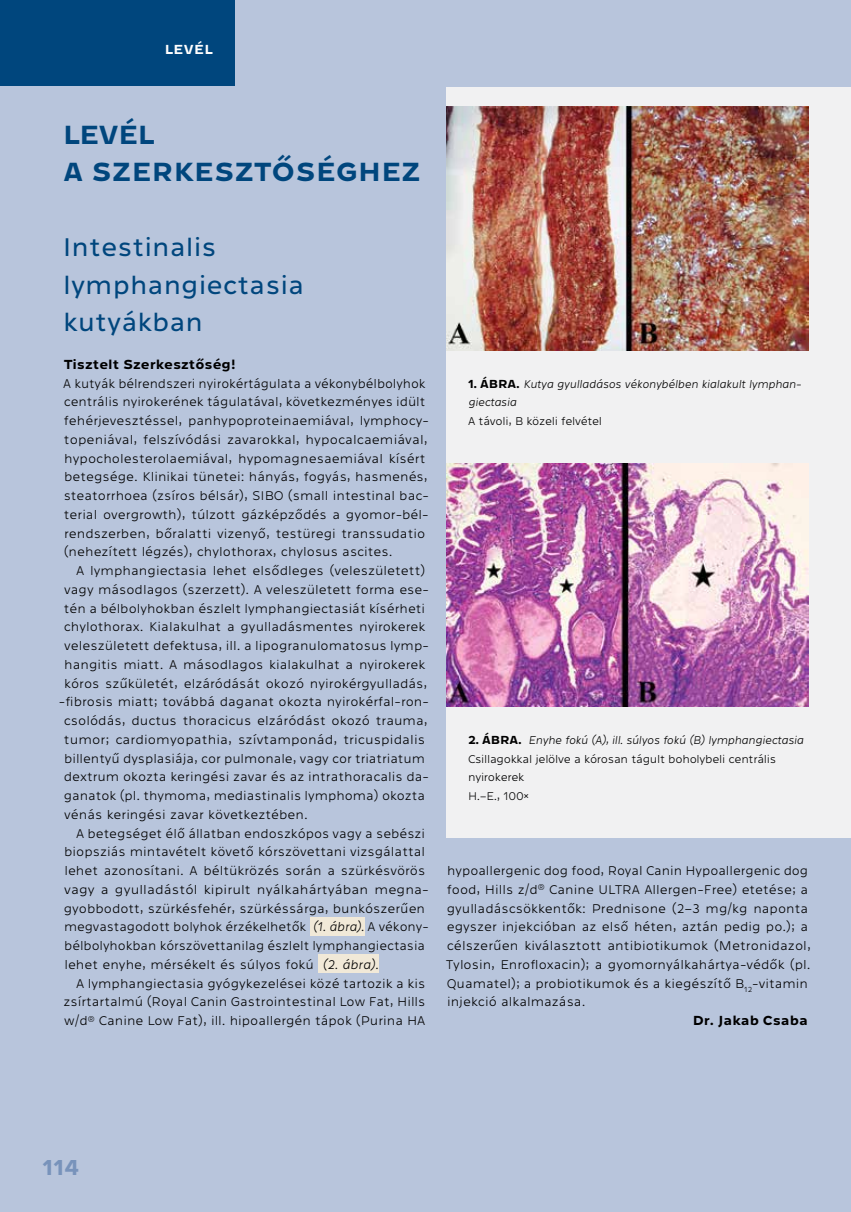
<style>
.page{position:relative;width:851px;height:1212px;background:#fff}
.page>*{position:absolute;margin:0;border:0;box-sizing:border-box;transform-origin:0 0}
.t1{font:300 27px/37.5px "Westeinde Caption";color:#00467d}
.t2{font:700 27px/37.5px "Westeinde Caption";letter-spacing:.02em;color:#00467d}
.t3{font:700 22.5px "Westeinde Caption";color:#7893bb}
.t4{font:100 13.5px/18.8px "Westeinde Caption";color:#000}
.t5{font:700 13.5px "Westeinde Caption";color:#000}
.t6{font:700 13.5px "Westeinde Caption";letter-spacing:.045em;color:#fff}
.t7{font:100 12px/18.8px "Westeinde Caption";letter-spacing:-.025em;color:#000}
.t8{font:italic 100 12px/18.8px "Westeinde Caption";letter-spacing:-.025em;color:#000}
.s1{font-style:italic}
.s2{font-weight:700;font-style:normal}
.s3{font-weight:700}
</style>
<div class="page">
<div style="left:0;top:0;width:850px;height:1212px;background:#b8c5dc"></div>
<div style="left:43px;top:1160px;width:35px;height:15px;background:#b8c5dc"></div>
<div style="left:310px;top:917px;width:54px;height:18px;background:#f1e9d8"></div>
<div style="left:318px;top:955px;width:60px;height:18px;background:#f1e9d8"></div>
<div style="left:446px;top:88px;width:404px;height:750px;background:#f1f1f2"></div>
<img style="left:446px;top:106px;width:362px;height:244px">
<img style="left:446px;top:464px;width:362px;height:242px">
<div style="left:0;top:0;width:234px;height:85px;background:#00467d"></div>
<p class="t6" style="left:165px;top:38px;width:49px">LEVÉL</p>
<h1 class="t2" style="left:63px;top:114px;width:359px">LEVÉL<br>A SZERKESZTŐSÉGHEZ</h1>
<h1 class="t1" style="left:63px;top:227px;width:243px">Intestinalis lymphangiectasia kutyákban</h1>
<p class="t5" style="left:64px;top:353px;width:174px">Tisztelt Szerkesztőség!</p>
<p class="t4" style="left:63px;top:373px;width:367px">A kutyák bélrendszeri nyirokértágulata a vékonybélbolyhok centrális nyirokerének tágulatával, következményes idült fehérjevesztéssel, panhypoproteinaemiával, lymphocy&shy;topeniával, felszívódási zavarokkal, hypocalcaemiával, hypocholesterolaemiával, hypomagnesaemiával kísért betegsége. Klinikai tünetei: hányás, fogyás, hasmenés, steatorrhoea (zsíros bélsár), SIBO (small intestinal bac&shy;terial overgrowth), túlzott gázképződés a gyomor-bél&shy;rendszerben, bőralatti vizenyő, testüregi transsudatio (nehezített légzés), chylothorax, chylosus ascites.</p>
<p class="t4" style="left:76px;top:560px;width:351px">A lymphangiectasia lehet elsődleges (veleszületett)</p>
<p class="t4" style="left:64px;top:579px;width:366px">vagy másodlagos (szerzett). A veleszületett forma ese-</p>
<p class="t4" style="left:64px;top:598px;width:362px">tén a bélbolyhokban észlelt lymphangiectasiát kísérheti</p>
<p class="t4" style="left:64px;top:617px;width:363px">chylothorax. Kialakulhat a gyulladásmentes nyirokerek</p>
<p class="t4" style="left:64px;top:635px;width:366px">veleszületett defektusa, ill. a lipogranulomatosus lymp-</p>
<p class="t4" style="left:64px;top:654px;width:362px">hangitis miatt. A másodlagos kialakulhat a nyirokerek</p>
<p class="t4" style="left:64px;top:673px;width:364px">kóros szűkületét, elzáródását okozó nyirokérgyulladás,</p>
<p class="t4" style="left:59px;top:692px;width:371px">-fibrosis miatt; továbbá daganat okozta nyirokérfal-ron-</p>
<p class="t4" style="left:64px;top:710px;width:365px">csolódás, ductus thoracicus elzáródást okozó trauma,</p>
<p class="t4" style="left:64px;top:729px;width:363px">tumor; cardiomyopathia, szívtamponád, tricuspidalis</p>
<p class="t4" style="left:64px;top:748px;width:362px">billentyű dysplasiája, cor pulmonale, vagy cor triatriatum</p>
<p class="t4" style="left:64px;top:767px;width:366px">dextrum okozta keringési zavar és az intrathoracalis da-</p>
<p class="t4" style="left:64px;top:785px;width:363px">ganatok (pl. thymoma, mediastinalis lymphoma) okozta</p>
<p class="t4" style="left:64px;top:804px;width:245px">vénás keringési zavar következtében.</p>
<p class="t4" style="left:76px;top:823px;width:350px">A betegséget élő állatban endoszkópos vagy a sebészi</p>
<p class="t4" style="left:64px;top:842px;width:362px">biopsziás mintavételt követő kórszövettani vizsgálattal</p>
<p class="t4" style="left:64px;top:860px;width:362px">lehet azonosítani. A béltükrözés során a szürkésvörös</p>
<p class="t4" style="left:64px;top:879px;width:366px">vagy a gyulladástól kipirult nyálkahártyában megna-</p>
<p class="t4" style="left:64px;top:898px;width:363px">gyobbodott, szürkésfehér, szürkéssárga, bunkószerűen</p>
<p class="t4" style="left:64px;top:917px;width:366px">megvastagodott bolyhok érzékelhetők <span class="s1">(1. ábra).</span> A vékony-</p>
<p class="t4" style="left:64px;top:935px;width:362px">bélbolyhokban kórszövettanilag észlelt lymphangiectasia</p>
<p class="t4" style="left:64px;top:954px;width:315px">lehet enyhe, mérsékelt és súlyos fokú <span class="s1">(2. ábra).</span></p>
<p class="t4" style="left:76px;top:973px;width:351px">A lymphangiectasia gyógykezelései közé tartozik a kis</p>
<p class="t4" style="left:63px;top:992px;width:363px">zsírtartalmú (Royal Canin Gastrointestinal Low Fat, Hills</p>
<p class="t4" style="left:64px;top:1010px;width:363px">w/d<sup>®</sup> Canine Low Fat), ill. hipoallergén tápok (Purina HA</p>
<p class="t8" style="left:468px;top:373px;width:335px"><span class="s2">1. ÁBRA.</span> Kutya gyulladásos vékonybélben kialakult lymphan&shy;giectasia</p>
<p class="t7" style="left:468px;top:411px;width:136px">A távoli, B közeli felvétel</p>
<p class="t7" style="left:468px;top:730px;width:337px"><span class="s3">2. ÁBRA.</span> <span class="s1">Enyhe fokú (A), ill. súlyos fokú (B) lymphangiectasia </span>Csillagokkal jelölve a kórosan tágult boholybeli centrális nyirok erek<br>H.–E., 100×</p>
<p class="t4" style="left:446px;top:860px;width:366px">hypoallergenic dog food, Royal Canin Hypoallergenic dog food, Hills z/d<sup>®</sup> Canine ULTRA Allergen-Free) etetése; a gyulladáscsökkentők: Prednisone (2–3 mg/kg naponta egyszer injekcióban az első héten, aztán pedig po.); a célszerűen kiválasztott antibiotikumok (Metronidazol, Tylosin, Enrofloxacin); a gyomornyálkahártya-védők (pl.<br>Quamatel); a probiotikumok és a kiegészítő B<sub>12</sub>-vitamin injekció alkalmazása.</p>
<p class="t5" style="left:692px;top:1010px;width:116px">Dr. Jakab Csaba</p>
<h2 class="t3" style="left:43px;top:1149px;width:39px">114</h2>
</div>
